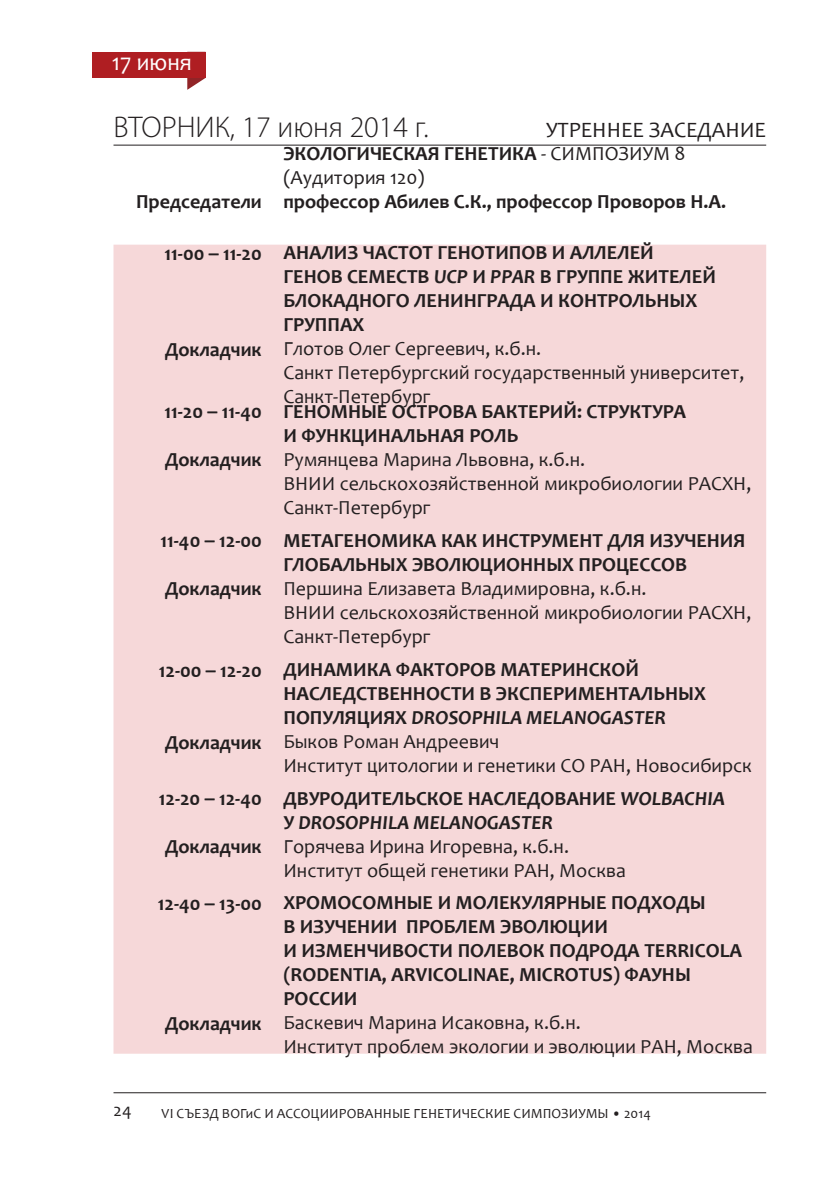
<style>
.page{position:relative;width:840px;height:1191px;background:#fff}
.page>*{position:absolute;margin:0;border:0;box-sizing:border-box;transform-origin:0 0}
.t1{font:300 30px "Myriad Pro";color:#231f20}
.t2{font:24px "Candara";color:#fff}
.t3{font:22px "Candara";color:#231f20}
.t4{font:700 20px/24px "Candara";color:#231f20}
.t5{font:20px/24px "Candara";color:#231f20}
.t6{font:18px "Candara";color:#231f20}
.t7{font:14px "Candara";letter-spacing:.005em;color:#231f20}
.s1{font-family:"Calibri"}
.s2{font-weight:700}
.s3{font-style:italic}
.s4{font-weight:400}
.s5{font-weight:700;font-style:italic}
</style>
<div class="page">
<hr style="left:113px;top:1092px;width:652px;height:1px;background:#231f20">
<svg style="left:187px;top:78px;width:18px;height:12px"></svg>
<div style="left:92px;top:52px;width:113px;height:26px;background:#af1e22"></div>
<div style="left:113px;top:245px;width:652px;height:808px;background:#f6d8d9"></div>
<hr style="left:113px;top:145px;width:159px;height:1px;background:#231f20">
<hr style="left:272px;top:145px;width:493px;height:1px;background:#231f20">
<p class="t2" style="left:112px;top:52px;width:82px">17 июня</p>
<h1 class="t1" style="left:113px;top:115px;width:316px">ВТОРНИК, 17 июня 2014 г.</h1>
<p class="t3" style="left:546px;top:121px;width:221px">УТРЕННЕЕ ЗАСЕДАНИЕ</p>
<p class="t4" style="left:136px;top:192px;width:127px">Председатели</p>
<p class="t4" style="left:164px;top:243px;width:99px">11-00 <span class="s1">–</span> 11-20</p>
<p class="t4" style="left:165px;top:339px;width:98px">Докладчик</p>
<p class="t4" style="left:164px;top:402px;width:99px">11-20 <span class="s1">–</span> 11-40</p>
<p class="t4" style="left:165px;top:450px;width:98px">Докладчик</p>
<p class="t4" style="left:160px;top:531px;width:103px">11-40 <span class="s1">–</span> 12-00</p>
<p class="t4" style="left:165px;top:579px;width:98px">Докладчик</p>
<p class="t4" style="left:159px;top:660px;width:104px">12-00 <span class="s1">–</span> 12-20</p>
<p class="t4" style="left:165px;top:732px;width:98px">Докладчик</p>
<p class="t4" style="left:159px;top:788px;width:104px">12-20 <span class="s1">–</span> 12-40</p>
<p class="t4" style="left:165px;top:836px;width:98px">Докладчик</p>
<p class="t4" style="left:158px;top:893px;width:105px">12-40 <span class="s1">–</span> 13-00</p>
<p class="t4" style="left:165px;top:1013px;width:98px">Докладчик</p>
<p class="t5" style="left:283px;top:144px;width:403px"><span class="s2">ЭКОЛОГИЧЕСКАЯ ГЕНЕТИКА</span> - СИМПОЗИУМ 8 (Аудитория 120)</p>
<p class="t4" style="left:283px;top:192px;width:444px">профессор Абилев С.К., профессор Проворов Н.А.</p>
<p class="t4" style="left:283px;top:243px;width:434px">АНАЛИЗ ЧАСТОТ ГЕНОТИПОВ И АЛЛЕЛЕЙ<br>ГЕНОВ СЕМЕСТВ <span class="s3">UCP</span> И <span class="s3">PPAR</span> В ГРУППЕ ЖИТЕЛЕЙ<br>БЛОКАДНОГО ЛЕНИНГРАДА И КОНТРОЛЬНЫХ<br>ГРУППАХ</p>
<p class="t5" style="left:283px;top:339px;width:462px">Глотов Олег Сергеевич, к.б.н.<br>Санкт Петербургский государственный университет,<br>Санкт-Петербург</p>
<p class="t4" style="left:283px;top:401px;width:404px">ГЕНОМНЫЕ ОСТРОВА БАКТЕРИЙ: СТРУКТУРА<br>И ФУНКЦИНАЛЬНАЯ РОЛЬ</p>
<p class="t5" style="left:283px;top:449px;width:469px">Румянцева Марина Львовна, к.б.н.<br>ВНИИ сельскохозяйственной микробиологии РАСХН,<br>Санкт-Петербург</p>
<p class="t4" style="left:283px;top:530px;width:463px">МЕТАГЕНОМИКА КАК ИНСТРУМЕНТ ДЛЯ ИЗУЧЕНИЯ<br>ГЛОБАЛЬНЫХ ЭВОЛЮЦИОННЫХ ПРОЦЕССОВ</p>
<p class="t5" style="left:283px;top:578px;width:469px">Першина Елизавета Владимировна, к.б.н.<br>ВНИИ сельскохозяйственной микробиологии РАСХН,<br>Санкт-Петербург</p>
<p class="t4" style="left:283px;top:659px;width:470px">ДИНАМИКА ФАКТОРОВ МАТЕРИНСКОЙ НАСЛЕДСТВЕННОСТИ В ЭКСПЕРИМЕНТАЛЬНЫХ ПОПУЛЯЦИЯХ <span class="s3">DROSOPHILA MELANOGASTER<br></span><span class="s4">Быков Роман Андреевич<br>Институт цитологии и генетики СО РАН, Новосибирск</span></p>
<p class="t5" style="left:283px;top:788px;width:443px"><span class="s2">ДВУРОДИТЕЛЬСКОЕ НАСЛЕДОВАНИЕ</span> <span class="s5">WOLBACHIA </span><span class="s2">У</span> <span class="s5">DROSOPHILA MELANOGASTER<br></span>Горячева Ирина Игоревна, к.б.н.<br>Институт общей генетики РАН, Москва</p>
<p class="t4" style="left:283px;top:892px;width:460px">ХРОМОСОМНЫЕ И МОЛЕКУЛЯРНЫЕ ПОДХОДЫ<br>В ИЗУЧЕНИИ ПРОБЛЕМ ЭВОЛЮЦИИ<br>И ИЗМЕНЧИВОСТИ ПОЛЕВОК ПОДРОДА TERRICOLA (RODENTIA, ARVICOLINAE, MICROTUS) ФАУНЫ<br>РОССИИ</p>
<p class="t5" style="left:283px;top:1012px;width:471px">Баскевич Марина Исаковна, к.б.н.<br>Институт проблем экологии и эволюции РАН, Москва</p>
<p class="t6" style="left:113px;top:1102px;width:20px">24</p>
<p class="t7" style="left:161px;top:1108px;width:490px">VI СЪЕЗД ВОГиС И АССОЦИИРОВАННЫЕ ГЕНЕТИЧЕСКИЕ СИМПОЗИУМЫ • 2014</p>
</div>
